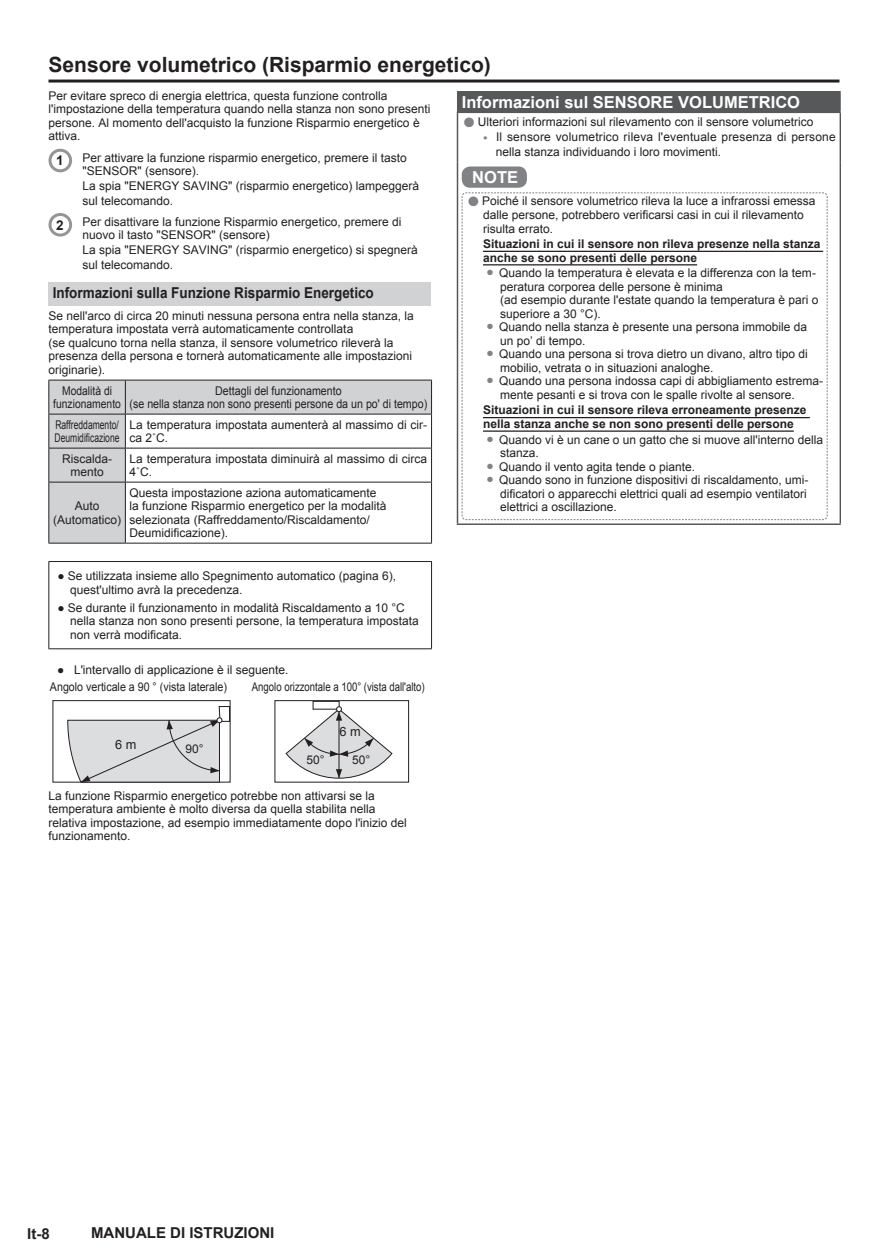
<style>
.page{position:relative;width:888px;height:1258px;background:#fff}
.page>*{position:absolute;margin:0;border:0;box-sizing:border-box;transform-origin:0 0}
.t1{font:700 21px "Arial";color:#231f20}
.t2{font:700 16.5px "Arial";color:#fff}
.t3{font:700 15px "Arial";color:#231f20;scale:.9 1}
.t4{font:700 15px "Arial";color:#231f20}
.t5{font:700 13.5px "Arial";color:#231f20}
.t6{font:12.75px "Arial";color:#231f20}
.t7{font:12px/13.5px "Arial";color:#231f20}
.t8{font:700 12px/13.5px "Arial";color:#231f20}
.t9{font:12px/13.5px "Arial";color:#231f20;text-align:center;scale:.89 1}
.t10{font:12px "Arial";color:#231f20;scale:.8 1}
.t11{font:12px/13.5px "Arial";color:#231f20;scale:.71 1}
.t12{font:12px/13.5px "Arial";color:#231f20;text-align:center;scale:.86 1}
.s1{color:#808285}
.s2{font-size:7.5px;color:#808285}
</style>
<div class="page">
<hr style="left:49px;top:80px;width:790px;height:3px;background:#231f20">
<div style="left:49px;top:149px;width:23px;height:23px;border:3px solid #939598;border-radius:50%"></div>
<div style="left:49px;top:213px;width:23px;height:24px;border:3px solid #939598;border-radius:50%"></div>
<div style="left:49px;top:282px;width:382px;height:23px;background:#d1d2d4"></div>
<svg style="left:50px;top:381px;width:381px;height:162px"></svg>
<hr style="left:49px;top:380px;width:76px;height:1px;background:#231f20">
<hr style="left:49px;top:380px;width:1px;height:34px;background:#231f20">
<hr style="left:125px;top:380px;width:307px;height:1px;background:#231f20">
<hr style="left:431px;top:380px;width:1px;height:34px;background:#231f20">
<hr style="left:49px;top:414px;width:76px;height:1px;background:#231f20">
<hr style="left:49px;top:414px;width:1px;height:34px;background:#231f20">
<hr style="left:125px;top:414px;width:307px;height:1px;background:#231f20">
<hr style="left:431px;top:414px;width:1px;height:34px;background:#231f20">
<hr style="left:49px;top:448px;width:76px;height:1px;background:#231f20">
<hr style="left:49px;top:448px;width:1px;height:34px;background:#231f20">
<hr style="left:125px;top:448px;width:307px;height:1px;background:#231f20">
<hr style="left:431px;top:448px;width:1px;height:34px;background:#231f20">
<hr style="left:49px;top:482px;width:76px;height:1px;background:#231f20">
<hr style="left:49px;top:482px;width:1px;height:61px;background:#231f20">
<hr style="left:125px;top:482px;width:307px;height:1px;background:#231f20">
<hr style="left:431px;top:482px;width:1px;height:61px;background:#231f20">
<hr style="left:125px;top:380px;width:1px;height:34px;background:#231f20">
<hr style="left:125px;top:414px;width:1px;height:34px;background:#231f20">
<hr style="left:125px;top:448px;width:1px;height:34px;background:#231f20">
<hr style="left:125px;top:482px;width:1px;height:61px;background:#231f20">
<hr style="left:49px;top:543px;width:76px;height:1px;background:#231f20">
<hr style="left:125px;top:543px;width:307px;height:1px;background:#231f20">
<hr style="left:49px;top:561px;width:383px;height:1px;background:#231f20">
<hr style="left:49px;top:562px;width:1px;height:86px;background:#231f20">
<hr style="left:431px;top:562px;width:1px;height:86px;background:#231f20">
<hr style="left:49px;top:648px;width:383px;height:1px;background:#231f20">
<div style="left:52px;top:700px;width:179px;height:82px;border:1px solid #231f20"></div>
<div style="left:274px;top:700px;width:135px;height:82px;border:1px solid #231f20"></div>
<div style="left:313px;top:701px;width:27px;height:9px;border:1px solid #231f20"></div>
<svg style="left:67px;top:705px;width:164px;height:78px"></svg>
<svg style="left:285px;top:706px;width:108px;height:73px"></svg>
<div style="left:457px;top:92px;width:383px;height:20px;background:#57585a"></div>
<hr style="left:840px;top:113px;width:1px;height:49px;background:#231f20">
<hr style="left:840px;top:162px;width:1px;height:361px;background:#231f20">
<hr style="left:457px;top:91px;width:384px;height:1px;background:#57585a">
<svg style="left:840px;top:92px;width:1px;height:20px"></svg>
<hr style="left:457px;top:112px;width:384px;height:1px;background:#57585a">
<hr style="left:457px;top:113px;width:1px;height:49px;background:#57585a">
<hr style="left:457px;top:162px;width:1px;height:361px;background:#57585a">
<hr style="left:457px;top:523px;width:384px;height:2px;background:#57585a">
<svg style="left:461px;top:192px;width:367px;height:328px"></svg>
<hr style="left:483px;top:251px;width:340px;height:1px;background:#231f20">
<hr style="left:483px;top:264px;width:214px;height:1px;background:#231f20">
<hr style="left:483px;top:417px;width:327px;height:1px;background:#231f20">
<hr style="left:483px;top:430px;width:311px;height:2px;background:#231f20">
<div style="left:462px;top:166px;width:65px;height:22px;background:#808285;border-radius:9px"></div>
<h1 class="t1" style="left:49px;top:51px;width:444px">Sensore volumetrico (Risparmio energetico)</h1>
<p class="t7" style="left:49px;top:89px;width:383px">Per evitare spreco di energia elettrica, questa funzione controlla l'impostazione della temperatura quando nella stanza non sono presenti persone. Al momento dell'acquisto la funzione Risparmio energetico è attiva.</p>
<p class="t5" style="left:56px;top:152px;width:9px">1</p>
<p class="t7" style="left:83px;top:151px;width:326px">Per attivare la funzione risparmio energetico, premere il tasto "SENSOR" (sensore).</p>
<p class="t7" style="left:83px;top:179px;width:338px;line-height:15px">La spia "ENERGY SAVING" (risparmio energetico) lampeggerà sul telecomando.</p>
<p class="t5" style="left:56px;top:216px;width:9px">2</p>
<p class="t7" style="left:83px;top:215px;width:320px">Per disattivare la funzione Risparmio energetico, premere di nuovo il tasto "SENSOR" (sensore)</p>
<p class="t7" style="left:83px;top:243px;width:337px;line-height:15px">La spia "ENERGY SAVING" (risparmio energetico) si spegnerà sul telecomando.</p>
<p class="t3" style="left:53px;top:283px;width:358px">Informazioni sulla Funzione Risparmio Energetico</p>
<p class="t7" style="left:49px;top:309px;width:367px">Se nell'arco di circa 20 minuti nessuna persona entra nella stanza, la temperatura impostata verrà automaticamente controllata<br>(se qualcuno torna nella stanza, il sensore volumetrico rileverà la presenza della persona e tornerà automaticamente alle impostazioni originarie).</p>
<p class="t12" style="left:53px;top:384px;width:80px">Modalità di funzionamento</p>
<p class="t9" style="left:130px;top:384px;width:336px">Dettagli del funzionamento<br>(se nella stanza non sono presenti persone da un po' di tempo)</p>
<p class="t11" style="left:55px;top:418px;width:93px">Raffreddamento/<br>Deumidificazione</p>
<p class="t7" style="left:130px;top:418px;width:299px">La temperatura impostata aumenterà al massimo di cir&shy;ca 2˚C.</p>
<p class="t7" style="left:62px;top:452px;width:52px;text-align:center">Riscalda&shy;mento</p>
<p class="t7" style="left:130px;top:452px;width:299px">La temperatura impostata diminuirà al massimo di circa<br>4˚C.</p>
<p class="t7" style="left:53px;top:499px;width:70px;text-align:center">Auto (Automatico)</p>
<h2 class="t2" style="left:462px;top:91px;width:340px">Informazioni sul SENSORE VOLUMETRICO</h2>
<p class="t7" style="left:464px;top:115px;width:351px"><span class="s1">●</span> Ulteriori informazioni sul rilevamento con il sensore volumetrico</p>
<p class="t7" style="left:496px;top:130px;width:341px;line-height:15px;text-indent:-13px"><span class="s2">●</span> Il sensore volumetrico rileva l'eventuale presenza di persone nella stanza individuando i loro movimenti.</p>
<p class="t7" style="left:483px;top:194px;width:334px;text-indent:-15px"><span class="s1">●</span> Poiché il sensore volumetrico rileva la luce a infrarossi emessa dalle persone, potrebbero verificarsi casi in cui il rilevamento risulta errato.</p>
<p class="t8" style="left:483px;top:238px;width:339px">Situazioni in cui il sensore non rileva presenze nella stanza anche se sono presenti delle persone</p>
<p class="t7" style="left:500px;top:266px;width:320px;text-indent:-13px"><sup>●</sup> Quando la temperatura è elevata e la differenza con la tem&shy;peratura corporea delle persone è minima<br>(ad esempio durante l'estate quando la temperatura è pari o superiore a 30 °C).</p>
<p class="t7" style="left:500px;top:320px;width:309px;text-indent:-13px"><sup>●</sup> Quando nella stanza è presente una persona immobile da un po’ di tempo.</p>
<p class="t7" style="left:500px;top:347px;width:309px;text-indent:-13px"><sup>●</sup> Quando una persona si trova dietro un divano, altro tipo di mobilio, vetrata o in situazioni analoghe.</p>
<p class="t7" style="left:500px;top:374px;width:325px;text-indent:-13px"><sup>●</sup> Quando una persona indossa capi di abbigliamento estrema&shy;mente pesanti e si trova con le spalle rivolte al sensore.</p>
<p class="t8" style="left:483px;top:404px;width:325px">Situazioni in cui il sensore rileva erroneamente presenze nella stanza anche se non sono presenti delle persone</p>
<p class="t7" style="left:500px;top:433px;width:324px;text-indent:-13px"><sup>●</sup> Quando vi è un cane o un gatto che si muove all'interno della stanza.</p>
<p class="t7" style="left:487px;top:460px;width:209px"><sup>●</sup> Quando il vento agita tende o piante.</p>
<p class="t7" style="left:500px;top:473px;width:310px;text-indent:-13px"><sup>●</sup> Quando sono in funzione dispositivi di riscaldamento, umi&shy;dificatori o apparecchi elettrici quali ad esempio ventilatori elettrici a oscillazione.</p>
<h2 class="t2" style="left:472px;top:166px;width:47px">NOTE</h2>
<p class="t7" style="left:130px;top:486px;width:258px">Questa impostazione aziona automaticamente la funzione Risparmio energetico per la modalità selezionata (Raffreddamento/Riscaldamento/ Deumidificazione).</p>
<p class="t7" style="left:70px;top:569px;width:327px;text-indent:-13px">● Se utilizzata insieme allo Spegnimento automatico (pagina 6), quest'ultimo avrà la precedenza.</p>
<p class="t7" style="left:70px;top:601px;width:350px;text-indent:-13px">● Se durante il funzionamento in modalità Riscaldamento a 10 °C nella stanza non sono presenti persone, la temperatura impostata non verrà modificata.</p>
<p class="t7" style="left:50px;top:662px;width:240px;line-height:17px;text-indent:7px">● L'intervallo di applicazione è il seguente.<br>Angolo verticale a 90 ° (vista laterale)</p>
<p class="t10" style="left:252px;top:679px;width:218px">Angolo orizzontale a 100° (vista dall'alto)</p>
<p class="t6" style="left:115px;top:736px;width:23px">6 m</p>
<p class="t7" style="left:185px;top:742px;width:20px">90°</p>
<p class="t6" style="left:339px;top:723px;width:23px">6 m</p>
<p class="t7" style="left:307px;top:754px;width:20px">50°</p>
<p class="t7" style="left:352px;top:754px;width:20px">50°</p>
<p class="t7" style="left:49px;top:789px;width:360px">La funzione Risparmio energetico potrebbe non attivarsi se la temperatura ambiente è molto diversa da quella stabilita nella relativa impostazione, ad esempio immediatamente dopo l'inizio del funzionamento.</p>
<p class="t4" style="left:27px;top:1223px;width:24px">It-8</p>
<p class="t4" style="left:91px;top:1223px;width:185px">MANUALE DI ISTRUZIONI</p>
</div>
